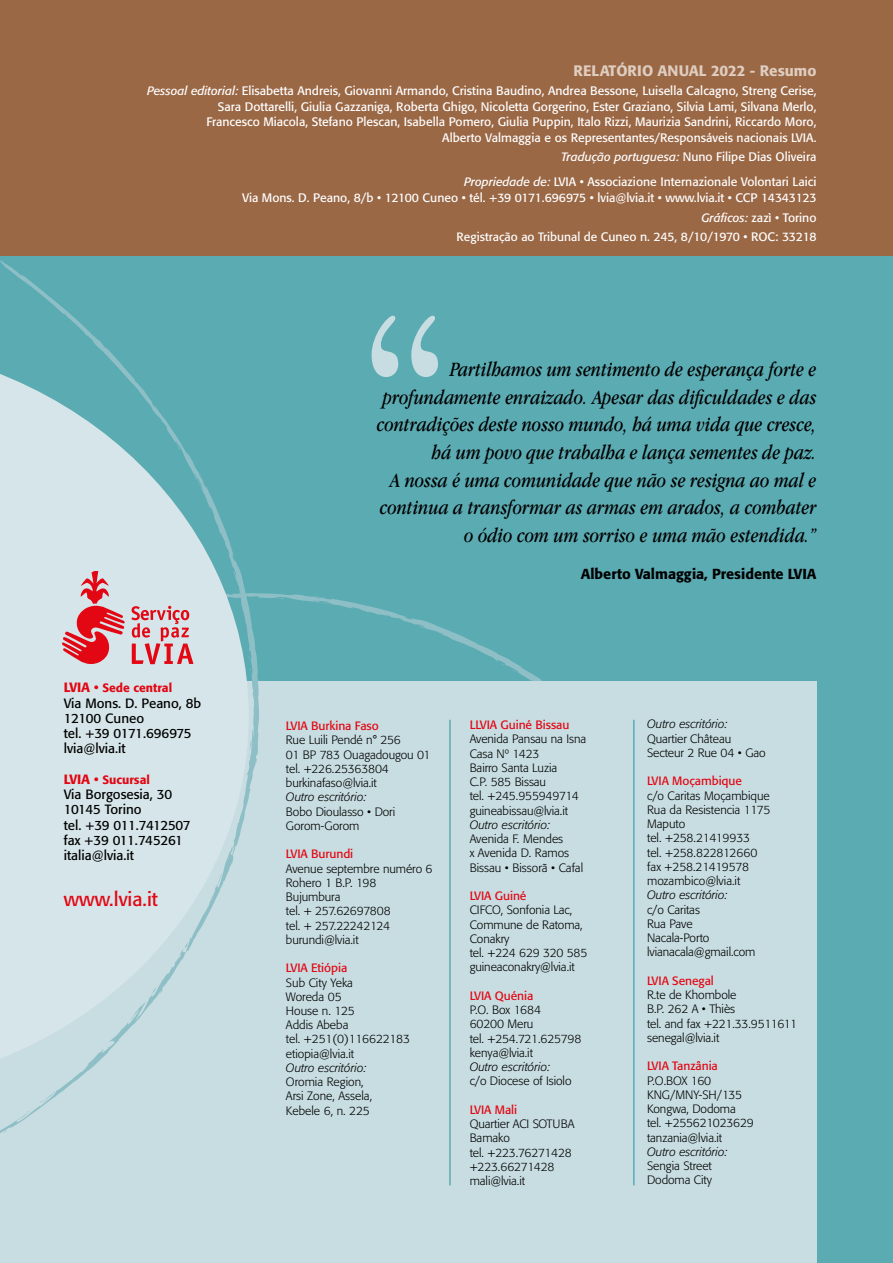
<style>
.page{position:relative;width:893px;height:1263px;background:#5babb3}
.page>*{position:absolute;margin:0;border:0;box-sizing:border-box;transform-origin:0 0}
.t1{font:italic 21.15px/27.6px "Apple Garamond";color:#000;text-align:right}
.t2{font:19.5px "Formata";color:#e30613}
.t3{font:500 15px "Formata";color:#decdc0}
.t4{font:500 14.4px "Formata";color:#000}
.t5{font:13.35px/15.3px "Formata";color:#000}
.t6{font:12.15px/15.8px "Formata";color:#fff;text-align:right}
.t7{font:300 12px/14.2px "Formata";letter-spacing:-.005em;color:#000}
.t8{font:12px "Formata";letter-spacing:-.005em;color:#e30613}
.t9{font:italic 300 12px "Formata";color:#000}
.t10{font:500 12px "Formata";color:#e30613}
.s1{font-style:italic;font-size:12px}
.s2{font-size:12px}
.s3{font-size:13.35px}
</style>
<div class="page">
<svg style="left:260px;top:593px;width:509px;height:89px"></svg>
<svg style="left:502px;top:663px;width:5px;height:4px"></svg>
<div style="left:0;top:682px;width:816px;height:581px;background:#c8dde1"></div>
<svg style="left:0;top:260px;width:260px;height:867px;fill:#d6e5e9"></svg>
<svg style="left:231px;top:843px;width:2px;height:9px"></svg>
<svg style="left:244px;top:620px;width:3px;height:4px"></svg>
<svg style="left:0;top:1126px;width:12px;height:7px"></svg>
<svg style="left:36px;top:1089px;width:30px;height:16px"></svg>
<svg style="left:100px;top:1046px;width:8px;height:5px"></svg>
<svg style="left:150px;top:987px;width:13px;height:9px"></svg>
<svg style="left:253px;top:702px;width:7px;height:12px"></svg>
<div style="left:0;top:0;width:893px;height:255px;background:#9b6846"></div>
<svg style="left:372px;top:316px;width:66px;height:61px"></svg>
<hr style="left:449px;top:720px;width:2px;height:465px;background:#5babb3">
<hr style="left:633px;top:720px;width:2px;height:465px;background:#5babb3">
<svg style="left:62px;top:571px;width:63px;height:96px;background:#da9199"></svg>
<svg style="left:131px;top:606px;width:62px;height:58px;background:#d99fa5"></svg>
<p class="t3" style="left:573px;top:61px;width:244px">RELATÓRIO ANUAL 2022 - Resumo</p>
<p class="t6" style="left:147px;top:83px;width:671px"><span class="s1">Pessoal editorial:</span> Elisabetta Andreis, Giovanni Armando, Cristina Baudino, Andrea Bessone, Luisella Calcagno, Streng Cerise, Sara Dottarelli, Giulia Gazzaniga, Roberta Ghigo, Nicoletta Gorgerino, Ester Graziano, Silvia Lami, Silvana Merlo,<br>Francesco Miacola, Stefano Plescan, Isabella Pomero, Giulia Puppin, Italo Rizzi, Maurizia Sandrini, Riccardo Moro,<br>Alberto Valmaggia e os Representantes/Responsáveis nacionais LVIA.</p>
<p class="t6" style="left:464px;top:145px;width:354px;line-height:24.5px"><span class="s1">Tradução portuguesa:</span> Nuno Filipe Dias Oliveira<br><span class="s1">Propriedade de:</span> LVIA • Associazione Internazionale Volontari Laici</p>
<p class="t6" style="left:242px;top:187px;width:576px;line-height:19.6px">Via Mons. D. Peano, 8/b • 12100 Cuneo • tél. +39 0171.696975 • lvia@lvia.it • www.lvia.it • CCP 14343123<br><span class="s1">Gráficos:</span> zazì • Torino<br><span class="s2">Registração ao Tribunal de</span> Cuneo n. 245, 8/10/1970 • ROC: 33218</p>
<p class="t10" style="left:64px;top:681px;width:110px"><span class="s3">LVIA •</span> Sede central</p>
<p class="t5" style="left:64px;top:695px;width:139px">Via Mons. D. Peano, 8b<br>12100 Cuneo<br>tel. +39 0171.696975 lvia@lvia.it</p>
<p class="t10" style="left:64px;top:772px;width:88px"><span class="s3">LVIA •</span> Sucursal</p>
<p class="t5" style="left:64px;top:787px;width:128px">Via Borgosesia, 30<br>10145 Torino<br>tel. +39 011.7412507 fax +39 011.745261 italia@lvia.it</p>
<h2 class="t2" style="left:64px;top:887px;width:96px">www.lvia.it</h2>
<p class="t1" style="left:377px;top:355px;width:441px">Partilhamos um sentimento de esperança forte e profundamente enraizado. Apesar das dificuldades e das contradições deste nosso mundo, há uma vida que cresce, há um povo que trabalha e lança sementes de paz.<br>A nossa é uma comunidade que não se resigna ao mal e continua a transformar as armas em arados, a combater o ódio com um sorriso e uma mão estendida.”</p>
<p class="t4" style="left:581px;top:565px;width:237px">Alberto Valmaggia, Presidente LVIA</p>
<p class="t8" style="left:286px;top:718px;width:94px">LVIA Burkina Faso</p>
<p class="t7" style="left:286px;top:733px;width:146px">Rue Luili Pendé n° 256<br>01 BP 783 Ouagadougou 01 tel. +226.25363804 burkinafaso@lvia.it</p>
<p class="t9" style="left:286px;top:790px;width:82px">Outro escritório:</p>
<p class="t7" style="left:286px;top:804px;width:111px">Bobo Dioulasso • Dori<br>Gorom-Gorom</p>
<p class="t8" style="left:286px;top:847px;width:69px">LVIA Burundi</p>
<p class="t7" style="left:286px;top:861px;width:148px">Avenue septembre numéro 6<br>Rohero 1 B.P. 198<br>Bujumbura<br>tel. + 257.62697808<br>tel. + 257.22242124 burundi@lvia.it</p>
<p class="t8" style="left:286px;top:961px;width:63px">LVIA Etiópia</p>
<p class="t7" style="left:286px;top:975px;width:126px">Sub City Yeka<br>Woreda 05<br>House n. 125<br>Addis Abeba<br>tel. +251(0)116622183 etiopia@lvia.it</p>
<p class="t9" style="left:286px;top:1061px;width:82px">Outro escritório:</p>
<p class="t7" style="left:286px;top:1075px;width:88px">Oromia Region,<br>Arsi Zone, Assela,<br>Kebele 6, n. 225</p>
<p class="t8" style="left:470px;top:718px;width:101px">LLVIA Guiné Bissau</p>
<p class="t7" style="left:470px;top:732px;width:118px">Avenida Pansau na Isna<br>Casa Nº 1423<br>Bairro Santa Luzia<br>C.P. 585 Bissau<br>tel. +245.955949714 guineabissau@lvia.it</p>
<p class="t9" style="left:470px;top:817px;width:82px">Outro escritório:</p>
<p class="t7" style="left:470px;top:832px;width:115px">Avenida F. Mendes<br>x Avenida D. Ramos<br>Bissau • Bissorã • Cafal</p>
<p class="t8" style="left:470px;top:888px;width:58px">LVIA Guiné</p>
<p class="t7" style="left:470px;top:903px;width:119px">CIFCO, Sonfonia Lac,<br>Commune de Ratoma,<br>Conakry<br>tel. +224 629 320 585 guineaconakry@lvia.it</p>
<p class="t8" style="left:470px;top:988px;width:65px">LVIA Quénia</p>
<p class="t7" style="left:470px;top:1003px;width:113px">P.O. Box 1684<br>60200 Meru<br>tel. +254.721.625798 kenya@lvia.it</p>
<p class="t9" style="left:470px;top:1060px;width:82px">Outro escritório:</p>
<p class="t7" style="left:470px;top:1074px;width:103px">c/o Diocese of Isiolo</p>
<p class="t8" style="left:470px;top:1102px;width:49px">LVIA Mali</p>
<p class="t7" style="left:470px;top:1117px;width:106px">Quartier ACI SOTUBA<br>Bamako<br>tel. +223.76271428 +223.66271428 mali@lvia.it</p>
<p class="t9" style="left:647px;top:717px;width:82px">Outro escritório:</p>
<p class="t7" style="left:647px;top:731px;width:120px">Quartier Château<br>Secteur 2 Rue 04 • Gao</p>
<p class="t8" style="left:647px;top:774px;width:96px">LVIA Moçambique</p>
<p class="t7" style="left:647px;top:788px;width:125px">c/o Caritas Moçambique<br>Rua da Resistencia 1175<br>Maputo<br>tel. +258.21419933<br>tel. +258.822812660 fax +258.21419578 mozambico@lvia.it</p>
<p class="t9" style="left:647px;top:888px;width:82px">Outro escritório:</p>
<p class="t7" style="left:647px;top:902px;width:110px">c/o Caritas<br>Rua Pave<br>Nacala-Porto lvianacala@gmail.com</p>
<p class="t8" style="left:647px;top:973px;width:68px">LVIA Senegal</p>
<p class="t7" style="left:647px;top:988px;width:152px">R.te de Khombole<br>B.P. 262 A • Thiès<br>tel. and fax +221.33.9511611 senegal@lvia.it</p>
<p class="t8" style="left:647px;top:1059px;width:72px">LVIA Tanzânia</p>
<p class="t7" style="left:647px;top:1073px;width:108px">P.O.BOX 160<br>KNG/MNY-SH/135<br>Kongwa, Dodoma<br>tel. +255621023629 tanzania@lvia.it</p>
<p class="t9" style="left:647px;top:1144px;width:82px">Outro escritório:</p>
<p class="t7" style="left:647px;top:1159px;width:66px">Sengia Street<br>Dodoma City</p>
</div>
